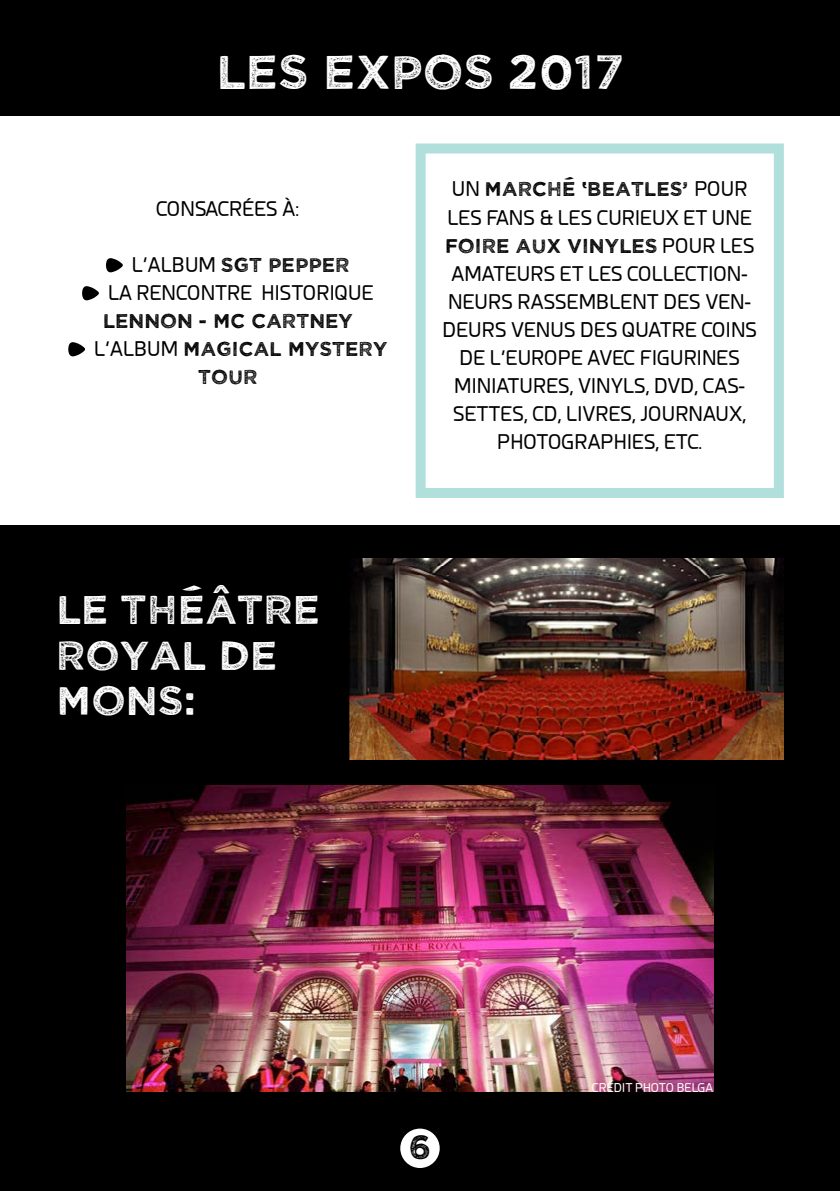
<style>
.page{position:relative;width:840px;height:1191px;background:#fff}
.page>*{position:absolute;margin:0;border:0;box-sizing:border-box;transform-origin:0 0}
.t1{font:48px "Wicked Grit";color:#fff}
.t2{font:40.6px/45.6px "Wicked Grit";color:#fff}
.t3{font:33.6px "Wicked Grit";color:#000}
.t4{font:20px/28px "Esphimere";color:#000;text-align:center}
.t5{font:20px "Wicked Grit";color:#000}
.t6{font:12px "Esphimere";color:#fff}
.s1{font-family:"Esphimere"}
</style>
<div class="page">
<div style="left:0;top:525px;width:839px;height:666px;background:#000"></div>
<svg style="left:106px;top:258px;width:17px;height:15px"></svg>
<svg style="left:82px;top:286px;width:17px;height:15px"></svg>
<svg style="left:68px;top:342px;width:17px;height:15px"></svg>
<div style="left:0;top:0;width:839px;height:116px;background:#000"></div>
<div style="left:415px;top:143px;width:368px;height:355px;border:10px solid #b0dfdc"></div>
<img style="left:349px;top:558px;width:434px;height:201px">
<img style="left:127px;top:785px;width:585px;height:306px">
<div style="left:400px;top:1128px;width:39px;height:40px;background:#fff;border-radius:50%"></div>
<h1 class="t1" style="left:216px;top:41px;width:409px">LES EXPOS 2017</h1>
<p class="t4" style="left:156px;top:195px;width:145px">CONSACRÉES À:</p>
<p class="t5" style="left:132px;top:252px;width:219px"><span class="s1">L’ALBUM</span> SGT PEPPER</p>
<p class="t4" style="left:108px;top:279px;width:267px">LA RENCONTRE HISTORIQUE</p>
<p class="t5" style="left:103px;top:308px;width:251px">LENNON - MC CARTNEY</p>
<p class="t5" style="left:94px;top:336px;width:294px"><span class="s1">L’ALBUM</span> MAGICAL MYSTERY</p>
<p class="t5" style="left:198px;top:364px;width:61px">TOUR</p>
<h2 class="t2" style="left:56px;top:584px;width:265px">LE THÉÂTRE<br>ROYAL DE<br>MONS:</h2>
<p class="t5" style="left:451px;top:176px;width:297px"><span class="s1">UN</span> MARCHÉ ‘BEATLES’ <span class="s1">POUR</span></p>
<p class="t4" style="left:447px;top:204px;width:306px">LES FANS &amp; LES CURIEUX ET UNE</p>
<p class="t5" style="left:444px;top:232px;width:311px">FOIRE AUX VINYLES <span class="s1">POUR LES</span></p>
<p class="t4" style="left:442px;top:260px;width:316px">AMATEURS ET LES COLLECTION-<br>NEURS RASSEMBLENT DES VEN-<br>DEURS VENUS DES QUATRE COINS<br>DE L’EUROPE AVEC FIGURINES<br>MINIATURES, VINYLS, DVD, CAS-<br>SETTES, CD, LIVRES, JOURNAUX,<br>PHOTOGRAPHIES, ETC.</p>
<h3 class="t3" style="left:408px;top:1125px;width:24px">6</h3>
<p class="t6" style="left:591px;top:1080px;width:123px">CRÉDIT PHOTO BELGA</p>
</div>
